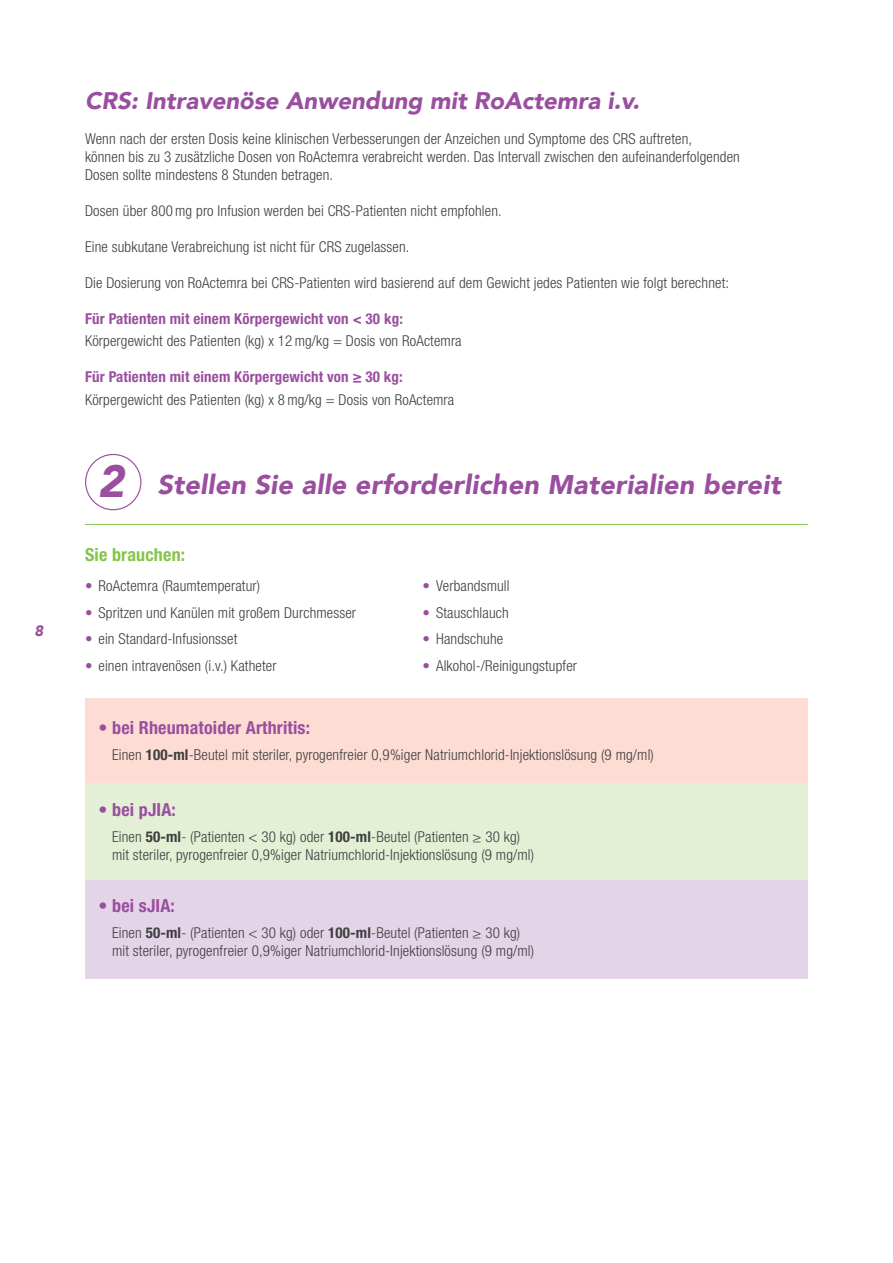
<style>
.page{position:relative;width:893px;height:1263px;background:#fff}
.page>*{position:absolute;margin:0;border:0;box-sizing:border-box;transform-origin:0 0}
.t1{font:italic 900 45px "Avenir";color:#9a4e9f}
.t2{font:italic 900 27px "Avenir";letter-spacing:.01em;color:#9a4e9f}
.t3{font:italic 900 24px "Avenir";color:#9a4e9f}
.t4{font:700 condensed 18px "Helvetica Neue LT Pro";letter-spacing:.01em;color:#9a4e9f}
.t5{font:700 condensed 18px "Helvetica Neue LT Pro";letter-spacing:.01em;color:#85c549}
.t6{font:300 condensed 15px/18px "Helvetica Neue LT Pro";letter-spacing:.01em;color:#3e3e3f}
.t7{font:700 condensed 15px "Helvetica Neue LT Pro";letter-spacing:.01em;color:#9a4e9f}
.t8{font:italic 900 15px "Avenir";color:#9a4e9f}
.s1{color:#9a4e9f}
.s2{font-weight:700}
</style>
<div class="page">
<div style="left:85px;top:698px;width:723px;height:85px;background:#fdddd3"></div>
<div style="left:85px;top:783px;width:723px;height:98px;background:#e3f0d6"></div>
<div style="left:85px;top:880px;width:723px;height:99px;background:#e4d4e7"></div>
<hr style="left:85px;top:524px;width:723px;height:1px;background:#85c549">
<div style="left:85px;top:454px;width:56px;height:56px;border:1px solid #9a4e9f;border-radius:50%"></div>
<p class="t8" style="left:35px;top:618px;width:10px">8</p>
<h3 class="t3" style="left:85px;top:81px;width:556px">CRS: Intravenöse Anwendung mit RoActemra i.v.</h3>
<p class="t6" style="left:85px;top:130px;width:656px">Wenn nach der ersten Dosis keine klinischen Verbesserungen der Anzeichen und Symptome des CRS auftreten,<br>können bis zu 3 zusätzliche Dosen von RoActemra verabreicht werden. Das Intervall zwischen den aufeinanderfolgenden<br>Dosen sollte mindestens 8 Stunden betragen.</p>
<p class="t6" style="left:85px;top:202px;width:418px">Dosen über 800mg pro Infusion werden bei CRS-Patienten nicht empfohlen.</p>
<p class="t6" style="left:85px;top:238px;width:326px">Eine subkutane Verabreichung ist nicht für CRS zugelassen.</p>
<p class="t6" style="left:85px;top:274px;width:645px">Die Dosierung von RoActemra bei CRS-Patienten wird basierend auf dem Gewicht jedes Patienten wie folgt berechnet:</p>
<p class="t7" style="left:85px;top:310px;width:319px">Für Patienten mit einem Körpergewicht von &lt; 30 kg:</p>
<p class="t6" style="left:85px;top:332px;width:378px">Körpergewicht des Patienten (kg) x 12mg/kg = Dosis von RoActemra</p>
<p class="t7" style="left:85px;top:368px;width:319px">Für Patienten mit einem Körpergewicht von ≥ 30 kg:</p>
<p class="t6" style="left:85px;top:390px;width:371px">Körpergewicht des Patienten (kg) x 8mg/kg = Dosis von RoActemra</p>
<h1 class="t1" style="left:98px;top:444px;width:28px">2</h1>
<h2 class="t2" style="left:157px;top:463px;width:625px">Stellen Sie alle erforderlichen Materialien bereit</h2>
<p class="t5" style="left:85px;top:543px;width:102px">Sie brauchen:</p>
<p class="t6" style="left:85px;top:577px;width:177px"><span class="s1">•</span> RoActemra (Raumtemperatur)</p>
<p class="t6" style="left:423px;top:577px;width:89px"><span class="s1">•</span> Verbandsmull</p>
<p class="t6" style="left:85px;top:603px;width:273px"><span class="s1">•</span> Spritzen und Kanülen mit großem Durchmesser</p>
<p class="t6" style="left:423px;top:603px;width:88px"><span class="s1">•</span> Stauschlauch</p>
<p class="t6" style="left:85px;top:630px;width:154px"><span class="s1">•</span> ein Standard-Infusionsset</p>
<p class="t6" style="left:423px;top:630px;width:82px"><span class="s1">•</span> Handschuhe</p>
<p class="t6" style="left:85px;top:656px;width:193px"><span class="s1">•</span> einen intravenösen (i.v.) Katheter</p>
<p class="t6" style="left:423px;top:656px;width:156px"><span class="s1">•</span> Alkohol-/Reinigungstupfer</p>
<p class="t4" style="left:99px;top:716px;width:213px">• bei Rheumatoider Arthritis:</p>
<p class="t6" style="left:112px;top:746px;width:543px">Einen <span class="s2">100-ml</span>-Beutel mit steriler, pyrogenfreier 0,9%iger Natriumchlorid-Injektionslösung (9 mg/ml)</p>
<p class="t4" style="left:99px;top:799px;width:79px">• bei pJIA:</p>
<p class="t6" style="left:112px;top:828px;width:424px">Einen <span class="s2">50-ml</span>- (Patienten &lt; 30 kg) oder <span class="s2">100-ml</span>-Beutel (Patienten ≥ 30 kg) mit steriler, pyrogenfreier 0,9%iger Natriumchlorid-Injektionslösung (9 mg/ml)</p>
<p class="t4" style="left:99px;top:894px;width:78px">• bei sJIA:</p>
<p class="t6" style="left:112px;top:924px;width:424px">Einen <span class="s2">50-ml</span>- (Patienten &lt; 30 kg) oder <span class="s2">100-ml</span>-Beutel (Patienten ≥ 30 kg) mit steriler, pyrogenfreier 0,9%iger Natriumchlorid-Injektionslösung (9 mg/ml)</p>
</div>
